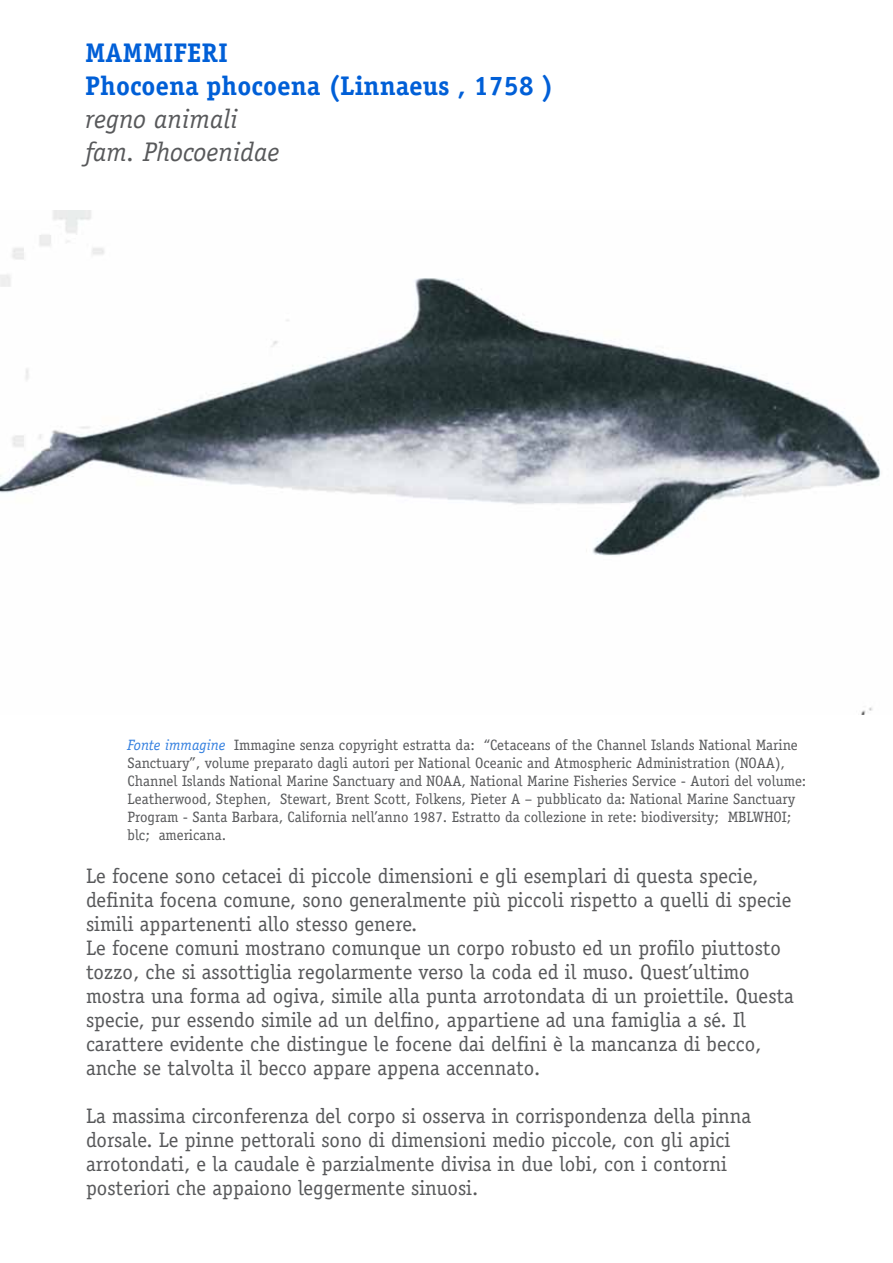
<style>
.page{position:relative;width:893px;height:1263px;background:#fff}
.page>*{position:absolute;margin:0;border:0;box-sizing:border-box;transform-origin:0 0}
.t1{font:700 27px/33px "Officina Serif Std";color:#005fd7}
.t2{font:italic 27px/33px "Officina Serif Std";color:#58595b}
.t3{font:21px/24px "Officina Serif Std";color:#58595b}
.t4{font:15px/18px "Officina Serif Std";color:#58595b}
.s1{font-style:italic;color:#337fdf}
</style>
<div class="page">
<img style="left:0;top:211px;width:881px;height:504px">
<p class="t1" style="left:85px;top:36px;width:470px">mammiferi<br>Phocoena phocoena (Linnaeus , 1758 )</p>
<p class="t2" style="left:85px;top:102px;width:196px">regno animali fam. Phocoenidae</p>
<p class="t4" style="left:128px;top:735px;width:680px"><span class="s1">Fonte immagine</span> Immagine senza copyright estratta da: “Cetaceans of the Channel Islands National Marine Sanctuary”, volume preparato dagli autori per National Oceanic and Atmospheric Administration (NOAA), Channel Islands National Marine Sanctuary and NOAA, National Marine Fisheries Service - Autori del volume:<br>Leatherwood, Stephen, Stewart, Brent Scott, Folkens, Pieter A – pubblicato da: National Marine Sanctuary Program - Santa Barbara, California nell’anno 1987. Estratto da collezione in rete: biodiversity; MBLWHOI; blc; americana.</p>
<p class="t3" style="left:86px;top:863px;width:709px">Le focene sono cetacei di piccole dimensioni e gli esemplari di questa specie, definita focena comune, sono generalmente più piccoli rispetto a quelli di specie simili appartenenti allo stesso genere.<br>Le focene comuni mostrano comunque un corpo robusto ed un profilo piuttosto tozzo, che si assottiglia regolarmente verso la coda ed il muso. Quest’ultimo mostra una forma ad ogiva, simile alla punta arrotondata di un proiettile. Questa specie, pur essendo simile ad un delfino, appartiene ad una famiglia a sé. Il carattere evidente che distingue le focene dai delfini è la mancanza di becco, anche se talvolta il becco appare appena accennato.</p>
<p class="t3" style="left:86px;top:1103px;width:667px">La massima circonferenza del corpo si osserva in corrispondenza della pinna dorsale. Le pinne pettorali sono di dimensioni medio piccole, con gli apici arrotondati, e la caudale è parzialmente divisa in due lobi, con i contorni posteriori che appaiono leggermente sinuosi.</p>
</div>
